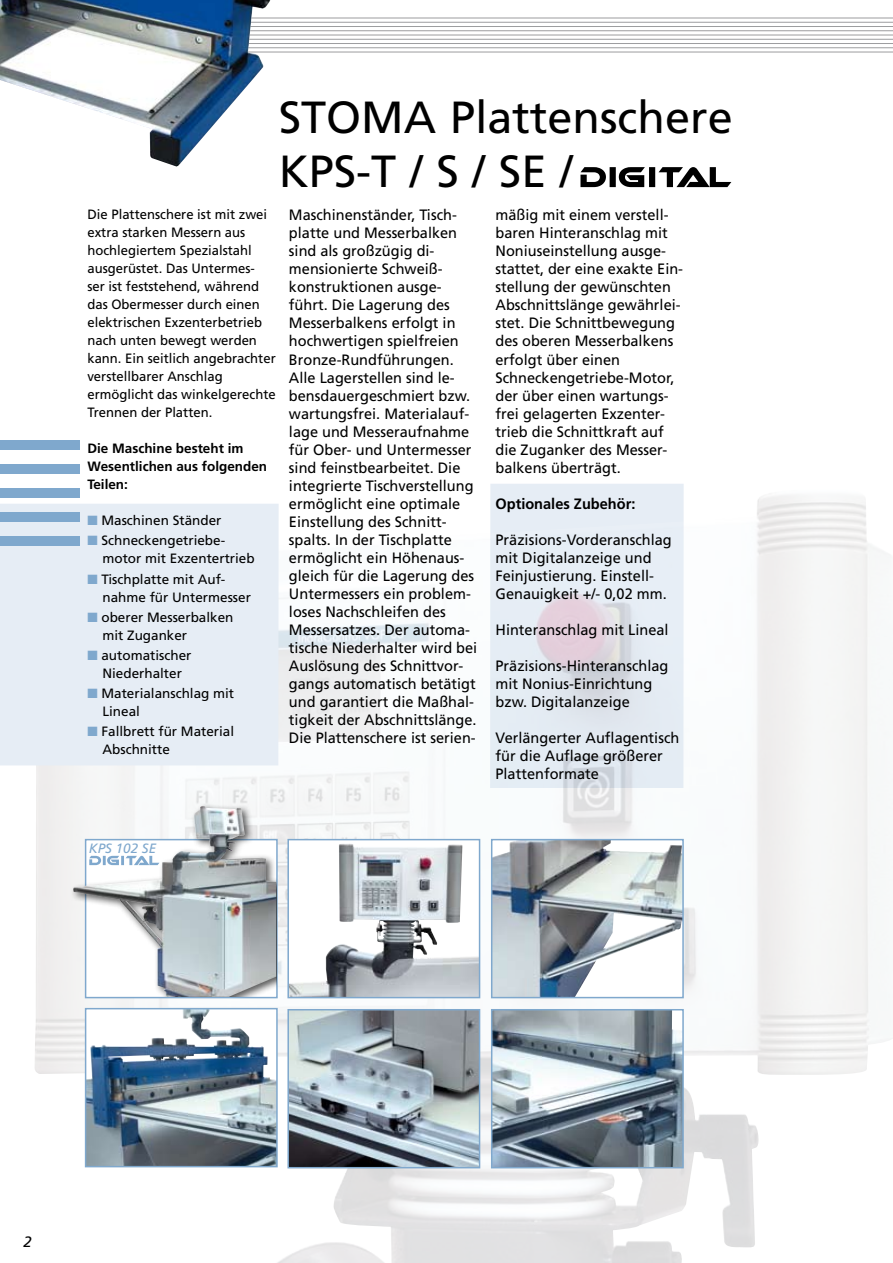
<style>
.page{position:relative;width:893px;height:1263px;background:#fff}
.page>*{position:absolute;margin:0;border:0;box-sizing:border-box;transform-origin:0 0}
.t1{font:45px/54px "Frutiger";color:#000}
.t2{font:15px/18px "Frutiger";color:#000}
.t3{font:700 15px "Frutiger";color:#000}
.t4{font:italic 15px "Frutiger";color:#000}
.t5{font:13.5px/18px "Frutiger";color:#000}
.t6{font:700 13.5px/18px "Frutiger";color:#000}
.t7{font:italic 13.5px "Frutiger";color:#7fa8cd}
.s1{color:#7fa8cd}
</style>
<div class="page">
<img style="left:34px;top:489px;width:859px;height:774px">
<hr style="left:0;top:18px;width:893px;height:1px;background:#9c9d9f">
<hr style="left:0;top:22px;width:893px;height:1px;background:#9c9d9f">
<hr style="left:0;top:26px;width:893px;height:1px;background:#9c9d9f">
<hr style="left:0;top:30px;width:893px;height:1px;background:#9c9d9f">
<hr style="left:0;top:35px;width:893px;height:1px;background:#9c9d9f">
<hr style="left:0;top:39px;width:893px;height:1px;background:#9c9d9f">
<hr style="left:0;top:43px;width:893px;height:1px;background:#9c9d9f">
<hr style="left:0;top:47px;width:893px;height:1px;background:#9c9d9f">
<hr style="left:0;top:52px;width:893px;height:1px;background:#9c9d9f">
<div style="left:0;top:504px;width:279px;height:261px;background:#e6edf5"></div>
<div style="left:0;top:441px;width:80px;height:9px;background:#7fa8cd"></div>
<div style="left:0;top:465px;width:80px;height:9px;background:#7fa8cd"></div>
<div style="left:0;top:489px;width:80px;height:9px;background:#7fa8cd"></div>
<div style="left:0;top:513px;width:80px;height:9px;background:#7fa8cd"></div>
<div style="left:0;top:537px;width:80px;height:9px;background:#7fa8cd"></div>
<img style="left:0;top:0;width:270px;height:167px">
<img style="left:88px;top:1011px;width:187px;height:153px">
<div style="left:85px;top:1008px;width:193px;height:159px;border:2px solid #7fa8cd"></div>
<img style="left:290px;top:1012px;width:187px;height:153px">
<div style="left:287px;top:1009px;width:193px;height:159px;border:2px solid #7fa8cd"></div>
<img style="left:494px;top:1012px;width:187px;height:153px">
<div style="left:491px;top:1009px;width:193px;height:159px;border:2px solid #7fa8cd"></div>
<img style="left:290px;top:843px;width:187px;height:152px">
<div style="left:287px;top:839px;width:193px;height:159px;border:2px solid #7fa8cd"></div>
<img style="left:494px;top:842px;width:187px;height:153px">
<div style="left:491px;top:839px;width:193px;height:159px;border:2px solid #7fa8cd"></div>
<div style="left:69px;top:802px;width:207px;height:195px;background:#f3f2f2"></div>
<img style="left:73px;top:806px;width:203px;height:191px">
<svg style="left:89px;top:856px;width:70px;height:9px"></svg>
<svg style="left:580px;top:167px;width:151px;height:20px"></svg>
<h1 class="t1" style="left:279px;top:90px;width:455px">STOMA Plattenschere<br>KPS-T / S / SE /</h1>
<p class="t5" style="left:87px;top:205px;width:190px">Die Plattenschere ist mit zwei extra starken Messern aus hochlegiertem Spezialstahl ausgerüstet. Das Untermes-<br>ser ist feststehend, während das Obermesser durch einen elektrischen Exzenterbetrieb nach unten bewegt werden kann. Ein seitlich angebrachter verstellbarer Anschlag ermöglicht das winkelgerechte<br>Trennen der Platten.</p>
<p class="t6" style="left:87px;top:439px;width:181px">Die Maschine besteht im<br>Wesentlichen aus folgenden<br>Teilen:</p>
<p class="t5" style="left:87px;top:511px;width:136px"><span class="s1">■</span> Maschinen Ständer</p>
<p class="t5" style="left:102px;top:532px;width:154px;text-indent:-15px"><span class="s1">■</span> Schneckengetriebe&shy;motor mit Exzentertrieb</p>
<p class="t5" style="left:102px;top:570px;width:150px;text-indent:-15px"><span class="s1">■</span> Tischplatte mit Auf&shy;nahme für Untermesser</p>
<p class="t5" style="left:102px;top:608px;width:133px;text-indent:-15px"><span class="s1">■</span> oberer Messerbalken mit Zuganker</p>
<p class="t5" style="left:87px;top:646px;width:106px;text-align:center"><span class="s1">■</span> automatischer<br>Niederhalter</p>
<p class="t5" style="left:102px;top:684px;width:133px;text-indent:-15px"><span class="s1">■</span> Materialanschlag mit<br>Lineal</p>
<p class="t5" style="left:102px;top:722px;width:133px;text-indent:-15px"><span class="s1">■</span> Fallbrett für Material<br>Abschnitte</p>
<p class="t2" style="left:289px;top:206px;width:190px">Maschinenständer, Tisch&shy;platte und Messerbalken sind als großzügig di&shy;mensionierte Schweiß&shy;konstruktionen ausge&shy;führt. Die Lagerung des<br>Messerbalkens erfolgt in hochwertigen spielfreien<br>Bronze-Rundführungen.<br>Alle Lagerstellen sind le&shy;bensdauergeschmiert bzw. wartungsfrei. Materialauf&shy;lage und Messeraufnahme für Ober- und Untermesser sind feinstbearbeitet. Die integrierte Tischverstellung ermöglicht eine optimale<br>Einstellung des Schnitt&shy;spalts. In der Tischplatte ermöglicht ein Höhenaus&shy;gleich für die Lagerung des<br>Untermessers ein problem&shy;loses Nachschleifen des<br>Messersatzes. Der automa&shy;tische Niederhalter wird bei<br>Auslösung des Schnittvor&shy;gangs automatisch betätigt und garantiert die Maßhal&shy;tigkeit der Abschnittslänge.<br>Die Plattenschere ist serien-</p>
<p class="t2" style="left:495px;top:206px;width:189px">mäßig mit einem verstell&shy;baren Hinteranschlag mit<br>Noniuseinstellung ausge&shy;stattet, der eine exakte Ein&shy;stellung der gewünschten<br>Abschnittslänge gewährlei&shy;stet. Die Schnittbewegung des oberen Messerbalkens erfolgt über einen<br>Schneckengetriebe-Motor, der über einen wartungs&shy;frei gelagerten Exzenter&shy;trieb die Schnittkraft auf die Zuganker des Messer&shy;balkens überträgt.</p>
<p class="t3" style="left:495px;top:494px;width:141px">Optionales Zubehör:</p>
<p class="t2" style="left:495px;top:530px;width:178px">Präzisions-Vorderanschlag mit Digitalanzeige und<br>Feinjustierung. Einstell-<br>Genauigkeit +/- 0,02 mm.</p>
<p class="t2" style="left:495px;top:620px;width:175px">Hinteranschlag mit Lineal</p>
<p class="t2" style="left:495px;top:656px;width:175px">Präzisions-Hinteranschlag mit Nonius-Einrichtung bzw. Digitalanzeige</p>
<p class="t2" style="left:495px;top:728px;width:185px">Verlängerter Auflagentisch für die Auflage größerer<br>Plattenformate</p>
<p class="t7" style="left:89px;top:841px;width:69px">KPS 102 SE</p>
<p class="t4" style="left:24px;top:1233px;width:10px">2</p>
</div>
